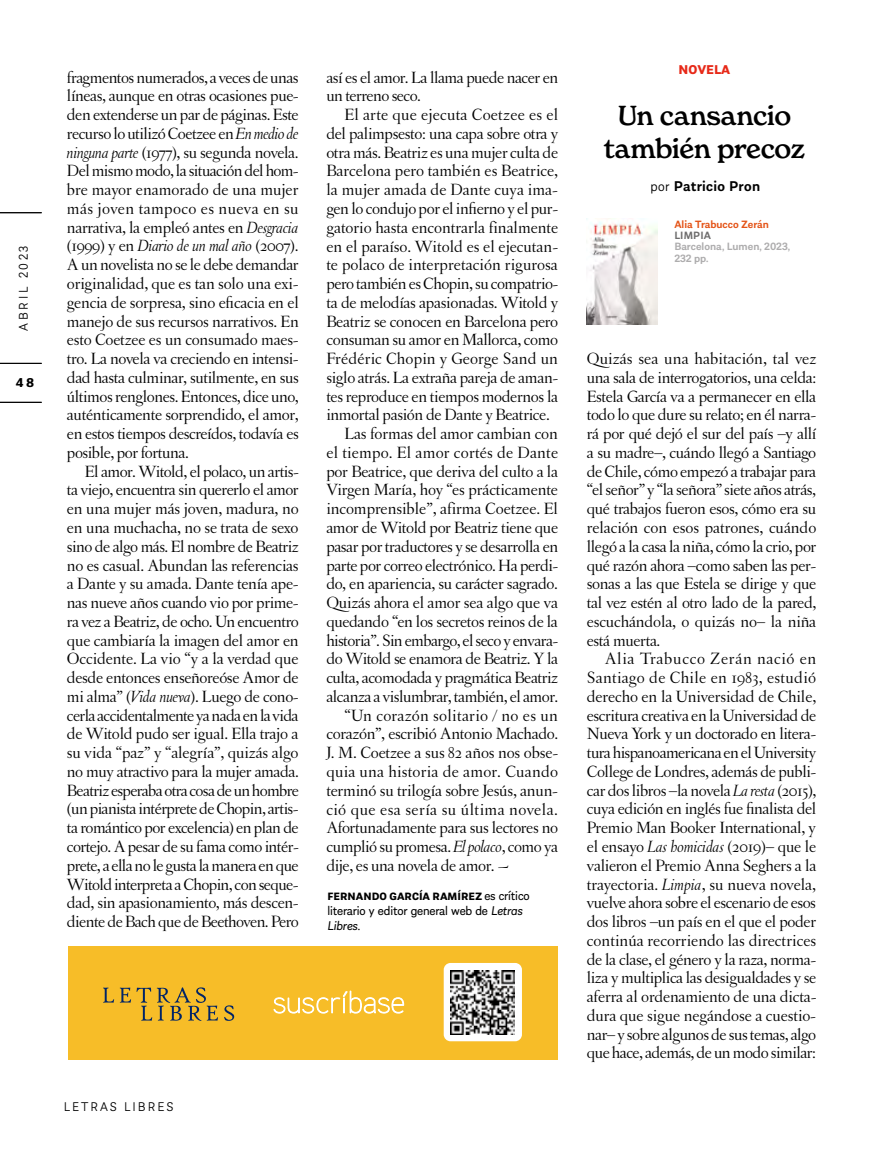
<style>
.page{position:relative;width:893px;height:1149px;background:#fff}
.page>*{position:absolute;margin:0;border:0;box-sizing:border-box;transform-origin:0 0}
.t1{font:500 27px/33px "New Spirit";letter-spacing:-.015em;color:#000;text-align:center}
.t2{font:17.25px/18.8px "Letras Oldstyle";letter-spacing:-.02em;color:#000;text-align:justify}
.t3{font:17.25px "Letras Oldstyle";color:#000}
.t4{font:17.25px "Letras Oldstyle";letter-spacing:.01em;color:#000}
.t5{font:17.25px "Letras Oldstyle";letter-spacing:.02em;color:#000}
.t6{font:17.25px "Letras Oldstyle";letter-spacing:.015em;color:#000}
.t7{font:600 15px "Almanach";letter-spacing:.02em;color:#000}
.t8{font:13.5px/15px "Almanach";letter-spacing:-.01em;color:#000}
.t9{font:300 13.5px "Almanach";letter-spacing:.15em;color:#000}
.t10{font:300 13.5px "Almanach";letter-spacing:.2em;color:#000}
.t11{font:700 13.5px "Almanach";color:#e72918}
.t12{font:700 13.5px "Almanach";color:#000}
.t13{font:700 11.25px "Almanach";color:#000}
.t14{font:600 11.25px/11.2px "Almanach";color:#aeadae}
.t15{font:600 11.25px "Almanach";color:#e45418}
.t16{font:600 11.25px "Almanach";letter-spacing:.01em;color:#6d6c6c}
.s1{font-style:italic}
.s2{font-weight:400;font-size:13.5px}
.s3{font-weight:300}
</style>
<div class="page">
<hr style="left:0;top:212px;width:42px;height:1px;background:#000">
<hr style="left:0;top:402px;width:42px;height:1px;background:#000">
<hr style="left:0;top:363px;width:42px;height:1px;background:#000">
<img style="left:587px;top:218px;width:71px;height:107px">
<div style="left:68px;top:945px;width:489px;height:113px;background:#f7bd28"></div>
<svg style="left:273px;top:990px;width:131px;height:23px"></svg>
<svg style="left:103px;top:987px;width:131px;height:33px"></svg>
<div style="left:444px;top:962px;width:78px;height:78px;background:#fff;border-radius:7px"></div>
<img style="left:451px;top:970px;width:64px;height:63px">
<p class="t10" style="left:14px;top:330px;width:86px;rotate:-90deg">ABRIL 2023</p>
<p class="t12" style="left:16px;top:372px;width:20px">48</p>
<p class="t2" style="left:67px;top:68px;width:233px">fragmentos numerados, a veces de unas líneas, aunque en otras ocasiones pue&shy;den extenderse un par de páginas. Este recurso lo utilizó Coetzee en <span class="s1">En medio de ninguna parte</span> (1977), su segunda novela.<br>Del mismo modo, la situación del hom&shy;bre mayor enamorado de una mujer más joven tampoco es nueva en su narrativa, la empleó antes en <span class="s1">Desgracia </span>(1999) y en <span class="s1">Diario de un mal año</span> (2007).<br>A un novelista no se le debe demandar originalidad, que es tan solo una exi&shy;gencia de sorpresa, sino eficacia en el manejo de sus recursos narrativos. En esto Coetzee es un consumado maes&shy;tro. La novela va creciendo en intensi&shy;dad hasta culminar, sutilmente, en sus últimos renglones. Entonces, dice uno, auténticamente sorprendido, el amor, en estos tiempos descreídos, todavía es posible, por fortuna.</p>
<p class="t2" style="left:67px;top:461px;width:233px;text-indent:18px">El amor. Witold, el polaco, un artis&shy;ta viejo, encuentra sin quererlo el amor en una mujer más joven, madura, no en una muchacha, no se trata de sexo sino de algo más. El nombre de Beatriz no es casual. Abundan las referencias a Dante y su amada. Dante tenía ape&shy;nas nueve años cuando vio por prime&shy;ra vez a Beatriz, de ocho. Un encuentro que cambiaría la imagen del amor en Occidente. La vio “y a la verdad que desde entonces enseñoreóse Amor de mi alma” (<span class="s1">Vida nueva</span>). Luego de cono&shy;cerla accidentalmente ya nada en la vida de Witold pudo ser igual. Ella trajo a su vida “paz” y “alegría”, quizás algo no muy atractivo para la mujer amada.<br>Beatriz esperaba otra cosa de un hombre (un pianista intérprete de Chopin, artis&shy;ta romántico por excelencia) en plan de cortejo. A pesar de su fama como intér&shy;prete, a ella no le gusta la manera en que Witold interpreta a Chopin, con seque&shy;dad, sin apasionamiento, más descen&shy;diente de Bach que de Beethoven. Pero</p>
<p class="t2" style="left:326px;top:68px;width:233px">así es el amor. La llama puede nacer en un terreno seco.</p>
<p class="t4" style="left:344px;top:105px;width:215px">El arte que ejecuta Coetzee es el</p>
<p class="t2" style="left:326px;top:124px;width:233px">del palimpsesto: una capa sobre otra y</p>
<p class="t2" style="left:326px;top:143px;width:233px">otra más. Beatriz es una mujer culta de</p>
<p class="t3" style="left:326px;top:161px;width:233px">Barcelona pero también es Beatrice,</p>
<p class="t3" style="left:326px;top:180px;width:233px">la mujer amada de Dante cuya ima-</p>
<p class="t2" style="left:326px;top:199px;width:233px">gen lo condujo por el infierno y el pur-</p>
<p class="t2" style="left:326px;top:218px;width:233px">gatorio hasta encontrarla finalmente</p>
<p class="t3" style="left:326px;top:236px;width:233px">en el paraíso. Witold es el ejecutan-</p>
<p class="t3" style="left:326px;top:255px;width:233px">te polaco de interpretación rigurosa</p>
<p class="t2" style="left:326px;top:274px;width:233px">pero también es Chopin, su compatrio-</p>
<p class="t2" style="left:326px;top:293px;width:233px">ta de melodías apasionadas. Witold y</p>
<p class="t2" style="left:326px;top:311px;width:233px">Beatriz se conocen en Barcelona pero</p>
<p class="t2" style="left:326px;top:330px;width:233px">consuman su amor en Mallorca, como</p>
<p class="t4" style="left:326px;top:349px;width:233px">Frédéric Chopin y George Sand un</p>
<p class="t2" style="left:326px;top:368px;width:233px">siglo atrás. La extraña pareja de aman-</p>
<p class="t2" style="left:326px;top:386px;width:233px">tes reproduce en tiempos modernos la</p>
<p class="t2" style="left:326px;top:405px;width:225px">inmortal pasión de Dante y Beatrice.</p>
<p class="t2" style="left:344px;top:424px;width:215px">Las formas del amor cambian con</p>
<p class="t4" style="left:326px;top:442px;width:233px">el tiempo. El amor cortés de Dante</p>
<p class="t2" style="left:326px;top:461px;width:233px">por Beatrice, que deriva del culto a la</p>
<p class="t2" style="left:326px;top:480px;width:233px">Virgen María, hoy “es prácticamente</p>
<p class="t2" style="left:326px;top:499px;width:233px">incomprensible”, afirma Coetzee. El</p>
<p class="t2" style="left:326px;top:518px;width:233px">amor de Witold por Beatriz tiene que</p>
<p class="t2" style="left:326px;top:536px;width:233px">pasar por traductores y se desarrolla en</p>
<p class="t2" style="left:326px;top:555px;width:233px">parte por correo electrónico. Ha perdi-</p>
<p class="t2" style="left:326px;top:574px;width:233px">do, en apariencia, su carácter sagrado.</p>
<p class="t2" style="left:326px;top:593px;width:233px">Quizás ahora el amor sea algo que va</p>
<p class="t2" style="left:326px;top:611px;width:233px">quedando “en los secretos reinos de la</p>
<p class="t2" style="left:326px;top:630px;width:233px">historia”. Sin embargo, el seco y envara-</p>
<p class="t2" style="left:326px;top:649px;width:233px">do Witold se enamora de Beatriz. Y la</p>
<p class="t2" style="left:326px;top:668px;width:233px">culta, acomodada y pragmática Beatriz</p>
<p class="t2" style="left:326px;top:686px;width:233px">alcanza a vislumbrar, también, el amor.</p>
<p class="t6" style="left:344px;top:705px;width:215px">“Un corazón solitario / no es un</p>
<p class="t2" style="left:326px;top:724px;width:233px">corazón”, escribió Antonio Machado.</p>
<p class="t2" style="left:326px;top:743px;width:233px">J. M. Coetzee a sus 82 años nos obse-</p>
<p class="t4" style="left:326px;top:761px;width:233px">quia una historia de amor. Cuando</p>
<p class="t2" style="left:326px;top:780px;width:233px">terminó su trilogía sobre Jesús, anun-</p>
<p class="t5" style="left:326px;top:799px;width:233px">ció que esa sería su última novela.</p>
<p class="t2" style="left:326px;top:818px;width:233px">Afortunadamente para sus lectores no</p>
<p class="t2" style="left:326px;top:836px;width:233px">cumplió su promesa. <span class="s1">El polaco</span>, como ya</p>
<p class="t2" style="left:326px;top:855px;width:184px">dije, es una novela de amor. ~</p>
<p class="t13" style="left:327px;top:887px;width:204px">FERNANDO GARCÍA RAMÍREZ <span class="s2">es crítico</span></p>
<p class="t8" style="left:327px;top:901px;width:197px">literario y editor general web de <span class="s1">Letras<br>Libres</span>.</p>
<p class="t9" style="left:64px;top:1096px;width:111px">LETRAS LIBRES</p>
<p class="t11" style="left:679px;top:59px;width:53px">NOVELA</p>
<h1 class="t1" style="left:604px;top:98px;width:203px">Un cansancio también precoz</h1>
<p class="t7" style="left:651px;top:174px;width:111px"><span class="s3">por</span> Patricio Pron</p>
<p class="t15" style="left:674px;top:215px;width:96px">Alia Trabucco Zerán</p>
<p class="t16" style="left:674px;top:227px;width:38px">LIMPIA</p>
<p class="t14" style="left:674px;top:240px;width:117px">Barcelona, Lumen, 2023,<br>232 pp.</p>
<p class="t2" style="left:587px;top:349px;width:231px">Quizás sea una habitación, tal vez una sala de interrogatorios, una celda:<br>Estela García va a permanecer en ella todo lo que dure su relato; en él narra&shy;rá por qué dejó el sur del país –y allí a su madre–, cuándo llegó a Santiago de Chile, cómo empezó a trabajar para “el señor” y “la señora” siete años atrás, qué trabajos fueron esos, cómo era su relación con esos patrones, cuándo llegó a la casa la niña, cómo la crio, por qué razón ahora –como saben las per&shy;sonas a las que Estela se dirige y que tal vez estén al otro lado de la pared, escuchándola, o quizás no– la niña está muerta.</p>
<p class="t2" style="left:587px;top:649px;width:231px;text-indent:18px">Alia Trabucco Zerán nació en Santiago de Chile en 1983, estudió derecho en la Universidad de Chile, escritura creativa en la Universidad de Nueva York y un doctorado en litera&shy;tura hispanoamericana en el University College de Londres, además de publi&shy;car dos libros –la novela <span class="s1">La resta</span> (2015), cuya edición en inglés fue finalista del Premio Man Booker International, y el ensayo <span class="s1">Las homicidas</span> (2019)– que le valieron el Premio Anna Seghers a la trayectoria. <span class="s1">Limpia</span>, su nueva novela, vuelve ahora sobre el escenario de esos dos libros –un país en el que el poder continúa recorriendo las directrices de la clase, el género y la raza, norma&shy;liza y multiplica las desigualdades y se aferra al ordenamiento de una dicta&shy;dura que sigue negándose a cuestio&shy;nar– y sobre algunos de sus temas, algo que hace, además, de un modo similar:</p>
</div>
